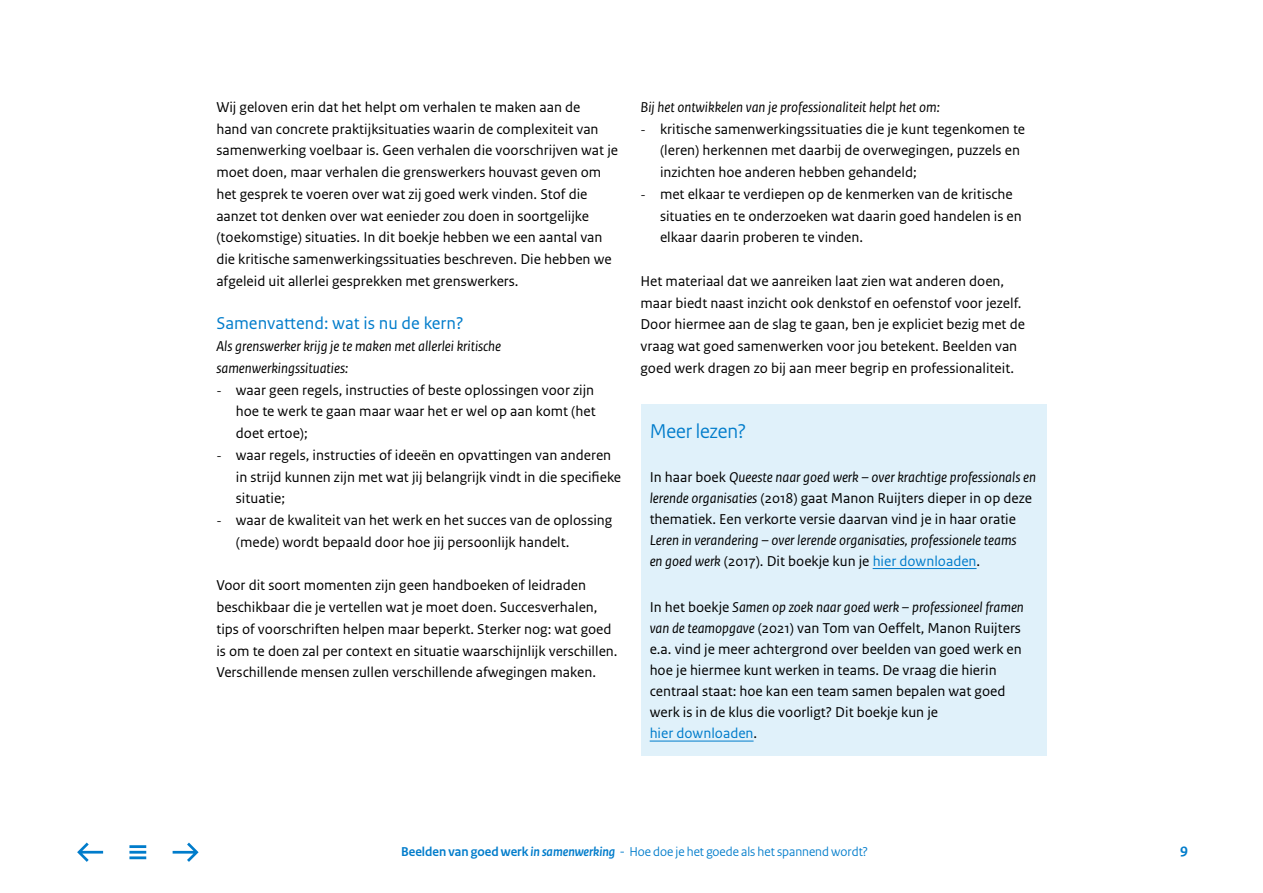
<style>
.page{position:relative;width:1263px;height:893px;background:#fff}
.page>*{position:absolute;margin:0;border:0;box-sizing:border-box;transform-origin:0 0}
.t1{font:21px "Rijksoverheid Sans Heading";color:#007ccb}
.t2{font:18px "Rijksoverheid Sans Text";color:#007ccb}
.t3{font:15px/21.8px "Rijksoverheid Sans Text";color:#000}
.t4{font:italic 15px/21.8px "Rijksoverheid Sans Text";color:#000}
.t5{font:700 15px "Rijksoverheid Sans Text";color:#007ccb}
.t6{font:13.5px "Rijksoverheid Sans Heading";color:#007ccb}
.s1{font-family:"Minion Pro"}
.s2{font-style:italic}
.s3{font-style:normal}
.s4{font-style:normal;color:#007ccb}
.s5{color:#007ccb}
.s6{font-weight:700}
.s7{font-weight:700;font-style:italic}
</style>
<div class="page">
<div style="left:641px;top:404px;width:405px;height:352px;background:#e0f1fa"></div>
<hr style="left:873px;top:568px;width:103px;height:1px;background:#007ccb">
<hr style="left:650px;top:741px;width:103px;height:1px;background:#007ccb">
<svg style="left:77px;top:842px;width:26px;height:20px"></svg>
<svg style="left:173px;top:842px;width:26px;height:20px"></svg>
<hr style="left:129px;top:851px;width:17px;height:3px;background:#007ccb">
<hr style="left:129px;top:845px;width:17px;height:3px;background:#007ccb">
<hr style="left:129px;top:856px;width:17px;height:3px;background:#007ccb">
<p class="t3" style="left:216px;top:96px;width:403px">Wij geloven erin dat het helpt om verhalen te maken aan de<br>hand van concrete praktijksituaties waarin de complexiteit van samenwerking voelbaar is. Geen verhalen die voorschrijven wat je moet doen, maar verhalen die grenswerkers houvast geven om het gesprek te voeren over wat zij goed werk vinden. Stof die aanzet tot denken over wat eenieder zou doen in soortgelijke (toekomstige) situaties. In dit boekje hebben we een aantal van die kritische samenwerkingssituaties beschreven. Die hebben we afgeleid uit allerlei gesprekken met grenswerkers.</p>
<p class="t2" style="left:216px;top:313px;width:249px">Samenvattend: wat is nu de kern?</p>
<p class="t4" style="left:216px;top:336px;width:286px">Als grenswerker krijg je te maken met allerlei kritische samenwerkingssituaties:</p>
<p class="t3" style="left:236px;top:379px;width:361px;text-align:justify;text-indent:-20px"><span class="s1">-</span> waar geen regels, instructies of beste oplossingen voor zijn hoe te werk te gaan maar waar het er wel op aan komt (het doet ertoe);</p>
<p class="t3" style="left:236px;top:444px;width:387px;text-indent:-20px"><span class="s1">-</span> waar regels, instructies of ideeën en opvattingen van anderen in strijd kunnen zijn met wat jij belangrijk vindt in die specifieke situatie;</p>
<p class="t3" style="left:236px;top:509px;width:378px;text-indent:-20px"><span class="s1">-</span> waar de kwaliteit van het werk en het succes van de oplossing (mede) wordt bepaald door hoe jij persoonlijk handelt.</p>
<p class="t3" style="left:216px;top:575px;width:403px">Voor dit soort momenten zijn geen handboeken of leidraden beschikbaar die je vertellen wat je moet doen. Succesverhalen, tips of voorschriften helpen maar beperkt. Sterker nog: wat goed is om te doen zal per context en situatie waarschijnlijk verschillen.<br>Verschillende mensen zullen verschillende afwegingen maken.</p>
<p class="t4" style="left:640px;top:96px;width:301px">Bij het ontwikkelen van je professionaliteit helpt het om:</p>
<p class="t3" style="left:660px;top:118px;width:367px;text-indent:-20px"><span class="s1">-</span> kritische samenwerkingssituaties die je kunt tegenkomen te (leren) herkennen met daarbij de overwegingen, puzzels en inzichten hoe anderen hebben gehandeld;</p>
<p class="t3" style="left:660px;top:183px;width:363px;text-indent:-19px"><span class="s1">-</span> met elkaar te verdiepen op de kenmerken van de kritische situaties en te onderzoeken wat daarin goed handelen is en elkaar daarin proberen te vinden.</p>
<p class="t3" style="left:640px;top:270px;width:386px">Het materiaal dat we aanreiken laat zien wat anderen doen, maar biedt naast inzicht ook denkstof en oefenstof voor jezelf.<br>Door hiermee aan de slag te gaan, ben je expliciet bezig met de vraag wat goed samenwerken voor jou betekent. Beelden van goed werk dragen zo bij aan meer begrip en professionaliteit.</p>
<h1 class="t1" style="left:650px;top:419px;width:98px">Meer lezen?</h1>
<p class="t3" style="left:650px;top:466px;width:388px;line-height:21px">In haar boek <span class="s2">Queeste naar goed werk – over krachtige professionals en lerende organisaties</span> (2018) gaat Manon Ruijters dieper in op deze thematiek. Een verkorte versie daarvan vind je in haar oratie</p>
<p class="t4" style="left:650px;top:529px;width:369px;line-height:21px">Leren in verandering – over lerende organisaties, professionele teams en goed werk <span class="s3">(2017). Dit boekje kun je</span> <span class="s4">hier downloaden</span><span class="s3">.</span></p>
<p class="t3" style="left:650px;top:597px;width:376px;line-height:21px">In het boekje <span class="s2">Samen op zoek naar goed werk – professioneel framen van de teamopgave</span> (2021) van Tom van Oeffelt, Manon Ruijters e.a. vind je meer achtergrond over beelden van goed werk en hoe je hiermee kunt werken in teams. De vraag die hierin centraal staat: hoe kan een team samen bepalen wat goed werk is in de klus die voorligt? Dit boekje kun je<br><span class="s5">hier downloaden</span>.</p>
<p class="t6" style="left:401px;top:844px;width:468px"><span class="s6">Beelden van goed werk</span> <span class="s7">in samenwerking</span> - Hoe doe je het goede als het spannend wordt?</p>
<p class="t5" style="left:1180px;top:841px;width:9px">9</p>
</div>
